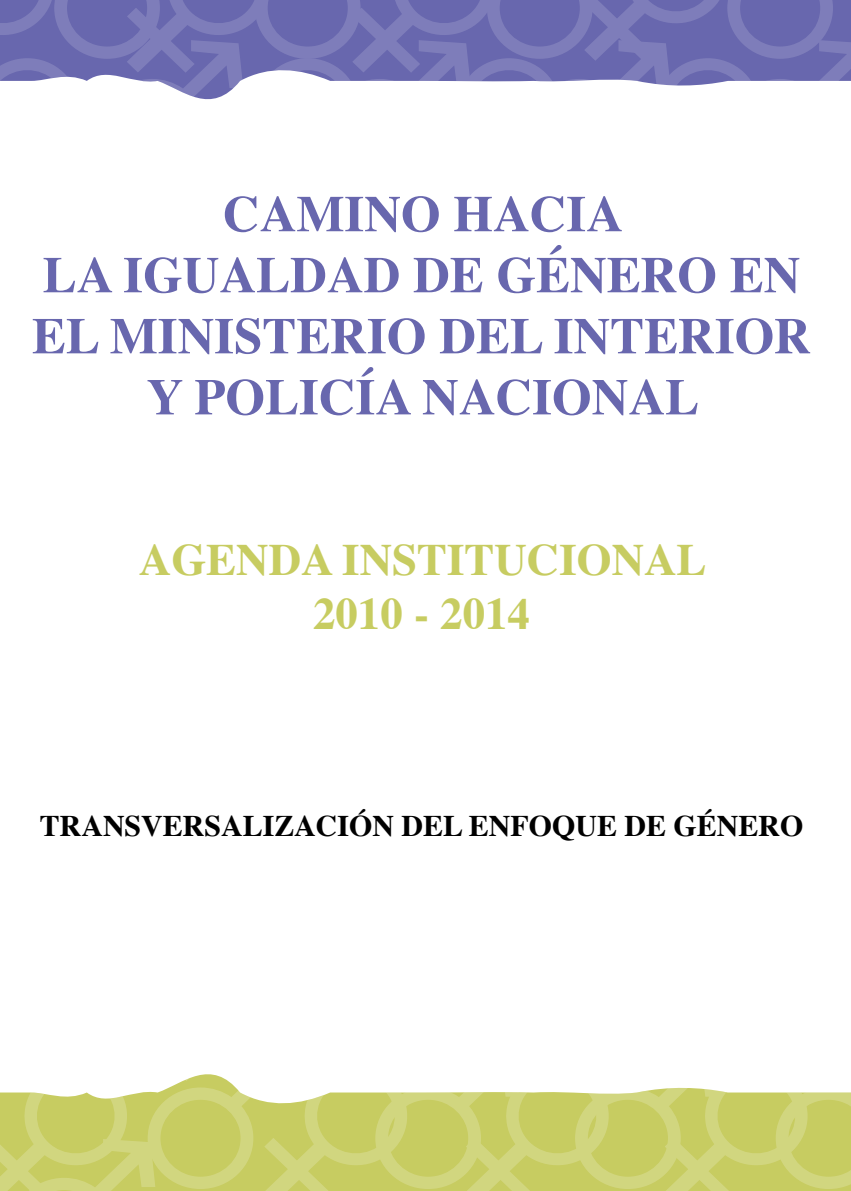
<style>
.page{position:relative;width:851px;height:1191px;background:#fff}
.page>*{position:absolute;margin:0;border:0;box-sizing:border-box;transform-origin:0 0}
.t1{font:700 50.8px/61px "Times";color:#6867ae;text-align:center}
.t2{font:700 44.8px/53.8px "Times";color:#c7cc61;text-align:center}
.t3{font:700 30px "Times";color:#000}
</style>
<div class="page">
<svg style="left:0;top:0;width:850px;height:100px"></svg>
<svg style="left:0;top:1074px;width:850px;height:117px"></svg>
<p class="t1" style="left:32px;top:178px;width:780px">CAMINO HACIA<br>LA IGUALDAD DE GÉNERO EN<br>EL MINISTERIO DEL INTERIOR<br>Y POLICÍA NACIONAL</p>
<p class="t2" style="left:139px;top:528px;width:569px">AGENDA INSTITUCIONAL<br>2010 - 2014</p>
<p class="t3" style="left:40px;top:797px;width:764px">TRANSVERSALIZACIÓN DEL ENFOQUE DE GÉNERO</p>
</div>
